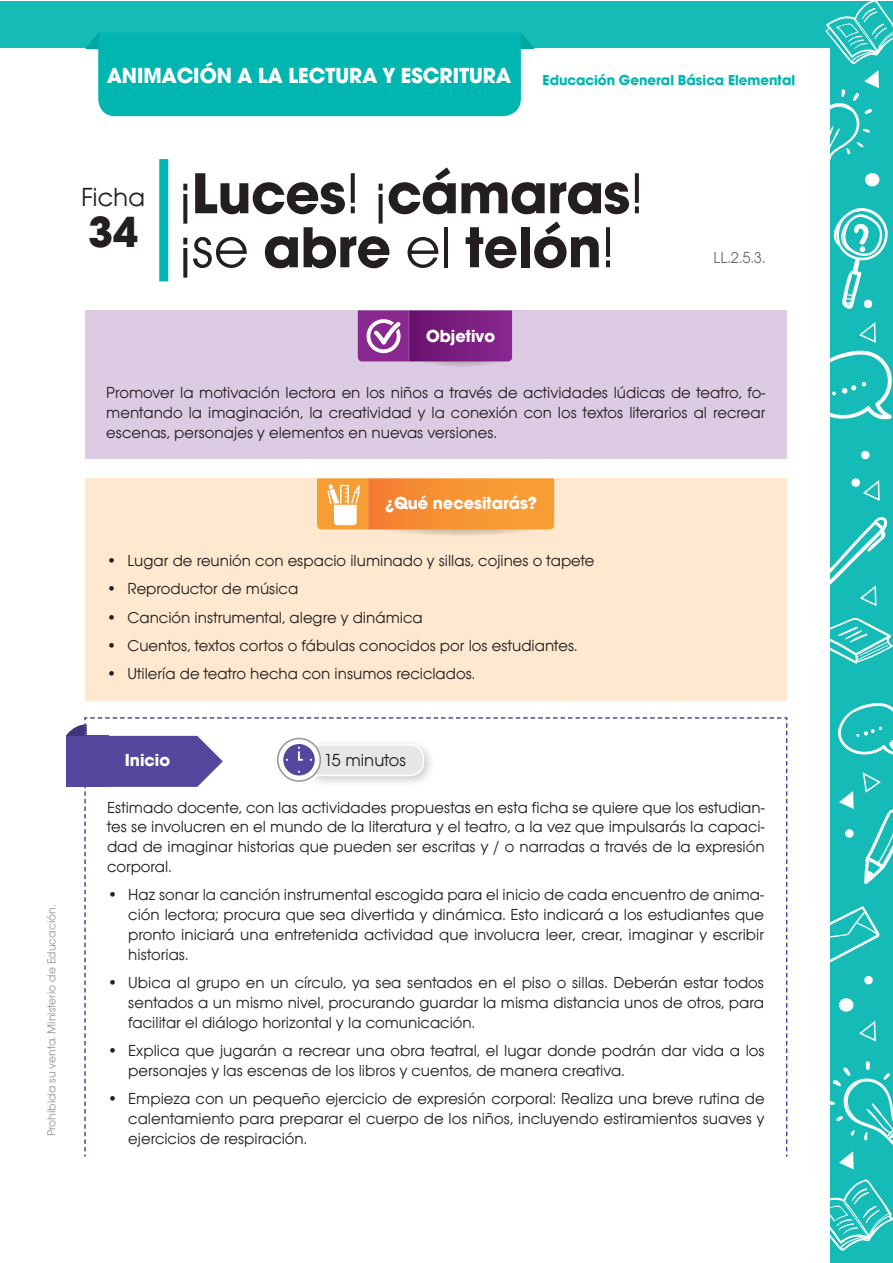
<style>
.page{position:relative;width:893px;height:1263px;background:#fff}
.page>*{position:absolute;margin:0;border:0;box-sizing:border-box;transform-origin:0 0}
.titulo{font:700 60px/54px "Avant Garde Gothic Itc T";letter-spacing:-.005em;color:#231f20}
.t1{font:700 45px "Avant Garde Gothic Itc T";color:#231f20}
.t2{font:27px "Avant Garde Gothic Itc T";color:#231f20}
.t3{font:700 22.5px "Avant Garde Gothic Itc T";color:#fff}
.t4{font:700 18px "Avant Garde Gothic Itc T";color:#fff}
.t5{font:18px "Avant Garde Gothic Itc T";color:#231f20}
.texto{font:16.5px/19.8px "Avant Garde Gothic Itc T";color:#231f20;text-align:justify}
.t6{font:16.5px "Avant Garde Gothic Itc T";color:#6c6d70}
.t7{font:700 15px "Avant Garde Gothic Itc T";color:#00b6b1}
.t8{font:12px "Avant Garde Gothic Itc T";color:#939598}
.s1{font-weight:400}
</style>
<div class="page">
<div style="left:0;top:1px;width:893px;height:1262px;background:#15bbb7"></div>
<div style="left:0;top:49px;width:829px;height:1214px;background:#fff"></div>
<div style="left:85px;top:33px;width:450px;height:83px;background:#00b6b1"></div>
<svg style="left:829px;top:906px;width:51px;height:60px"></svg>
<svg style="left:864px;top:809px;width:29px;height:75px"></svg>
<svg style="left:829px;top:618px;width:64px;height:46px"></svg>
<svg style="left:838px;top:703px;width:55px;height:52px"></svg>
<svg style="left:829px;top:1179px;width:64px;height:72px"></svg>
<svg style="left:829px;top:206px;width:59px;height:105px"></svg>
<div style="left:865px;top:173px;width:14px;height:13px;background:#fff;border-radius:50%"></div>
<div style="left:839px;top:998px;width:14px;height:14px;background:#fff;border-radius:50%"></div>
<div style="left:864px;top:300px;width:8px;height:8px;background:#fff;border-radius:50%"></div>
<div style="left:864px;top:976px;width:9px;height:8px;background:#fff;border-radius:50%"></div>
<div style="left:845px;top:829px;width:9px;height:9px;background:#fff;border-radius:50%"></div>
<div style="left:851px;top:478px;width:9px;height:9px;background:#fff;border-radius:50%"></div>
<div style="left:861px;top:451px;width:9px;height:8px;background:#fff;border-radius:50%"></div>
<svg style="left:806px;top:1px;width:87px;height:169px"></svg>
<svg style="left:839px;top:791px;width:15px;height:18px"></svg>
<svg style="left:862px;top:772px;width:19px;height:21px"></svg>
<svg style="left:829px;top:515px;width:59px;height:92px"></svg>
<svg style="left:829px;top:321px;width:63px;height:102px"></svg>
<svg style="left:829px;top:1060px;width:64px;height:109px"></svg>
<svg style="left:863px;top:480px;width:17px;height:21px"></svg>
<svg style="left:859px;top:1020px;width:17px;height:22px"></svg>
<div style="left:159px;top:159px;width:9px;height:122px;background:#00b6b1"></div>
<div style="left:85px;top:311px;width:702px;height:148px;background:#ddcbe3"></div>
<div style="left:85px;top:478px;width:702px;height:222px;background:#fee8cf"></div>
<svg style="left:410px;top:342px;width:104px;height:25px"></svg>
<svg style="left:358px;top:310px;width:154px;height:51px;background:#86308c"></svg>
<svg style="left:368px;top:511px;width:187px;height:25px"></svg>
<svg style="left:317px;top:478px;width:237px;height:51px;background:#f79a3f"></svg>
<svg style="left:84px;top:717px;width:704px;height:440px"></svg>
<h3 class="t3" style="left:107px;top:62px;width:405px">ANIMACIÓN A LA LECTURA Y ESCRITURA</h3>
<p class="t7" style="left:543px;top:71px;width:254px">Educación General Básica Elemental</p>
<p class="t2" style="left:81px;top:181px;width:66px">Ficha</p>
<p class="t1" style="left:88px;top:204px;width:51px">34</p>
<p class="titulo" style="left:179px;top:165px;width:466px"><span class="s1">¡</span>Luces<span class="s1">! ¡</span>cámaras<span class="s1">! ¡se</span> abre <span class="s1">el</span> telón<span class="s1">!</span></p>
<p class="t4" style="left:426px;top:325px;width:70px">Objetivo</p>
<p class="t6" style="left:713px;top:248px;width:54px">LL.2.5.3.</p>
<p class="texto" style="left:106px;top:382px;width:661px">Promover la motivación lectora en los niños a través de actividades lúdicas de teatro, fo&shy;mentando la imaginación, la creatividad y la conexión con los textos literarios al recrear escenas, personajes y elementos en nuevas versiones.</p>
<p class="t4" style="left:385px;top:492px;width:154px">¿Qué necesitarás?</p>
<p class="texto" style="left:106px;top:550px;width:490px">• Lugar de reunión con espacio iluminado y sillas, cojines o tapete</p>
<p class="texto" style="left:106px;top:579px;width:193px">• Reproductor de música</p>
<p class="texto" style="left:106px;top:607px;width:318px">• Canción instrumental, alegre y dinámica</p>
<p class="texto" style="left:106px;top:635px;width:473px">• Cuentos, textos cortos o fábulas conocidos por los estudiantes.</p>
<p class="texto" style="left:106px;top:663px;width:370px">• Utilería de teatro hecha con insumos reciclados.</p>
<p class="t8" style="left:45px;top:1136px;width:233px;rotate:-90deg">Prohibida su venta. Ministerio de Educación.</p>
<p class="t4" style="left:125px;top:749px;width:47px">Inicio</p>
<p class="t5" style="left:324px;top:750px;width:84px">15 minutos</p>
<p class="texto" style="left:107px;top:797px;width:659px">Estimado docente, con las actividades propuestas en esta ficha se quiere que los estudian&shy;tes se involucren en el mundo de la literatura y el teatro, a la vez que impulsarás la capaci&shy;dad de imaginar historias que pueden ser escritas y / o narradas a través de la expresión corporal.</p>
<p class="texto" style="left:128px;top:885px;width:637px;text-indent:-21px">• Haz sonar la canción instrumental escogida para el inicio de cada encuentro de anima&shy;ción lectora; procura que sea divertida y dinámica. Esto indicará a los estudiantes que pronto iniciará una entretenida actividad que involucra leer, crear, imaginar y escribir historias.</p>
<p class="texto" style="left:128px;top:972px;width:637px;text-indent:-21px">• Ubica al grupo en un círculo, ya sea sentados en el piso o sillas. Deberán estar todos sentados a un mismo nivel, procurando guardar la misma distancia unos de otros, para facilitar el diálogo horizontal y la comunicación.</p>
<p class="texto" style="left:128px;top:1040px;width:638px;text-indent:-21px">• Explica que jugarán a recrear una obra teatral, el lugar donde podrán dar vida a los personajes y las escenas de los libros y cuentos, de manera creativa.</p>
<p class="texto" style="left:128px;top:1088px;width:638px;text-indent:-21px">• Empieza con un pequeño ejercicio de expresión corporal: Realiza una breve rutina de calentamiento para preparar el cuerpo de los niños, incluyendo estiramientos suaves y ejercicios de respiración.</p>
</div>
